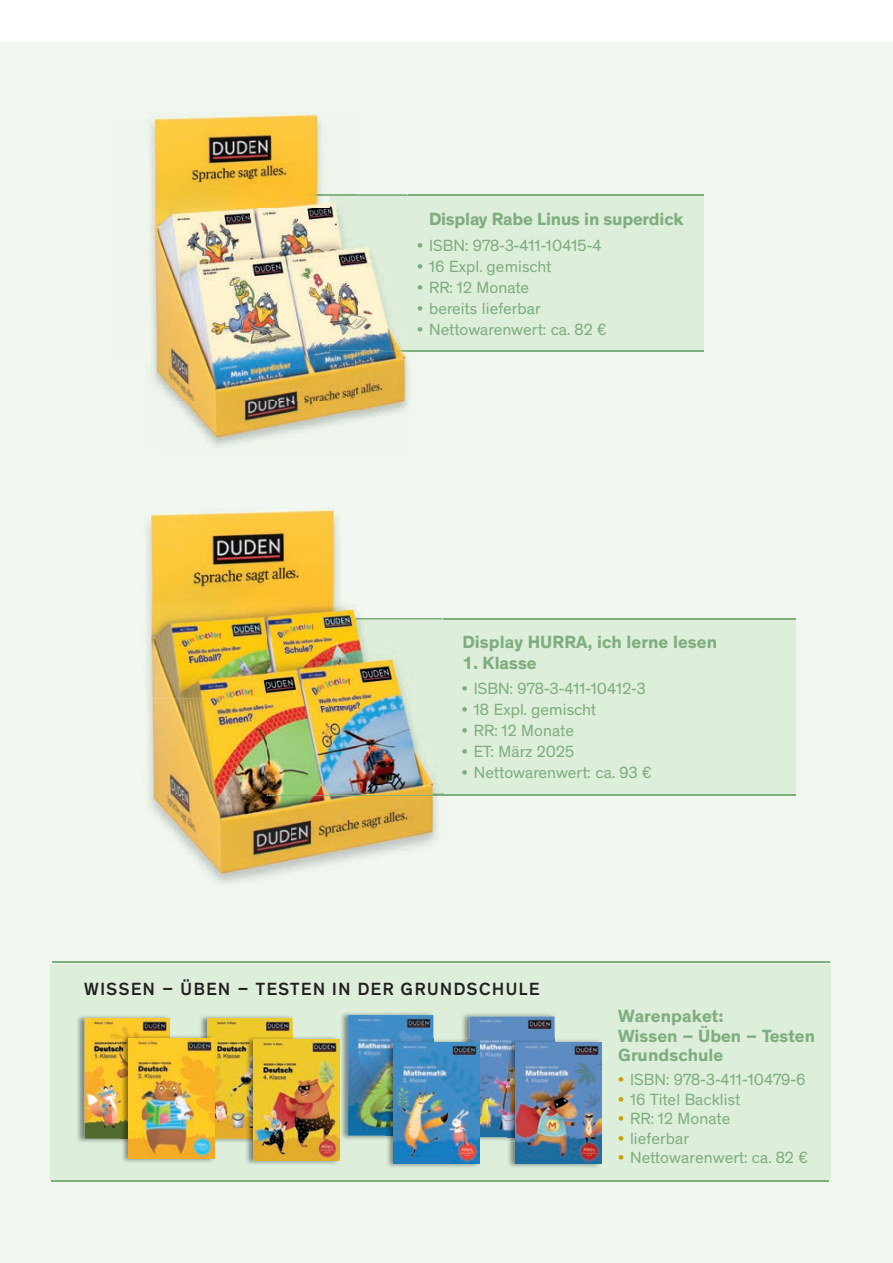
<style>
.page{position:relative;width:893px;height:1263px;background:#fff}
.page>*{position:absolute;margin:0;border:0;box-sizing:border-box;transform-origin:0 0}
.t1{font:700 18px "Theinhardt";color:#7ead7e}
.t2{font:700 18px/19.5px "Theinhardt";letter-spacing:.005em;color:#7eae7f}
.t3{font:500 18px "Theinhardt";letter-spacing:.09em;color:#231f20}
.t4{font:16.5px "Theinhardt";letter-spacing:.005em;color:#7ead7e}
.t5{font:16.5px "Theinhardt";letter-spacing:.005em;color:#7eae7f}
.s1{color:#c7a006}
</style>
<div class="page">
<div style="left:0;top:43px;width:893px;height:1220px;background:#eff7ee"></div>
<div style="left:268px;top:619px;width:528px;height:176px;background:#ddeeda"></div>
<hr style="left:267px;top:618px;width:529px;height:1px;background:#7ead7e">
<hr style="left:53px;top:961px;width:777px;height:2px;background:#7ead7e">
<img style="left:268px;top:618px;width:175px;height:176px">
<img style="left:146px;top:509px;width:193px;height:94px">
<img style="left:147px;top:603px;width:145px;height:96px">
<img style="left:292px;top:603px;width:67px;height:15px">
<img style="left:147px;top:698px;width:121px;height:96px">
<img style="left:148px;top:794px;width:294px;height:89px">
<div style="left:330px;top:195px;width:374px;height:156px;background:#ddeeda"></div>
<hr style="left:310px;top:194px;width:394px;height:2px;background:#7ead7e">
<hr style="left:383px;top:350px;width:321px;height:2px;background:#7ead7e">
<img style="left:407px;top:364px;width:1px;height:40px">
<img style="left:330px;top:209px;width:72px;height:142px">
<img style="left:150px;top:113px;width:188px;height:96px">
<img style="left:150px;top:209px;width:180px;height:96px">
<img style="left:150px;top:305px;width:205px;height:141px">
<img style="left:355px;top:351px;width:52px;height:69px">
<img style="left:310px;top:194px;width:97px;height:2px">
<img style="left:383px;top:350px;width:24px;height:2px">
<div style="left:50px;top:963px;width:780px;height:217px;background:#ddeeda"></div>
<img style="left:462px;top:1014px;width:91px;height:126px">
<img style="left:469px;top:1016px;width:86px;height:121px">
<img style="left:508px;top:1040px;width:94px;height:127px">
<img style="left:507px;top:1038px;width:48px;height:99px">
<img style="left:516px;top:1043px;width:85px;height:120px">
<img style="left:339px;top:1013px;width:95px;height:127px">
<img style="left:348px;top:1015px;width:85px;height:121px">
<img style="left:387px;top:1040px;width:93px;height:127px">
<img style="left:461px;top:1038px;width:19px;height:103px">
<img style="left:469px;top:1038px;width:11px;height:99px">
<img style="left:385px;top:1038px;width:48px;height:98px">
<img style="left:394px;top:1043px;width:85px;height:120px">
<img style="left:200px;top:1016px;width:91px;height:126px">
<img style="left:207px;top:1018px;width:86px;height:121px">
<img style="left:246px;top:1037px;width:93px;height:127px">
<img style="left:245px;top:1035px;width:48px;height:104px">
<img style="left:254px;top:1040px;width:85px;height:120px">
<img style="left:77px;top:1016px;width:91px;height:126px">
<img style="left:85px;top:1018px;width:85px;height:121px">
<img style="left:122px;top:1036px;width:93px;height:126px">
<img style="left:199px;top:1033px;width:16px;height:110px">
<img style="left:207px;top:1033px;width:8px;height:106px">
<img style="left:120px;top:1033px;width:50px;height:106px">
<img style="left:129px;top:1038px;width:85px;height:121px">
<hr style="left:267px;top:794px;width:529px;height:1px;background:#7ead7e">
<img style="left:267px;top:794px;width:168px;height:1px">
<hr style="left:51px;top:1181px;width:777px;height:1px;background:#7ead7e">
<p class="t1" style="left:429px;top:208px;width:256px">Display Rabe Linus in superdick</p>
<p class="t4" style="left:417px;top:235px;width:186px">• ISBN: 978-3-411-10415-4</p>
<p class="t4" style="left:417px;top:256px;width:136px">• 16 Expl. gemischt</p>
<p class="t4" style="left:417px;top:277px;width:114px">• RR: 12 Monate</p>
<p class="t4" style="left:417px;top:298px;width:125px">• bereits lieferbar</p>
<p class="t4" style="left:417px;top:319px;width:191px">• Nettowarenwert: ca. 82 €</p>
<p class="t1" style="left:462px;top:631px;width:256px">Display HURRA, ich lerne lesen</p>
<p class="t1" style="left:462px;top:652px;width:76px">1. Klasse</p>
<p class="t4" style="left:462px;top:679px;width:185px">• ISBN: 978-3-411-10412-3</p>
<p class="t4" style="left:462px;top:700px;width:136px">• 18 Expl. gemischt</p>
<p class="t4" style="left:462px;top:721px;width:114px">• RR: 12 Monate</p>
<p class="t4" style="left:462px;top:742px;width:114px">• ET: März 2025</p>
<p class="t4" style="left:462px;top:763px;width:192px">• Nettowarenwert: ca. 93 €</p>
<p class="t3" style="left:84px;top:978px;width:457px">WISSEN – ÜBEN – TESTEN IN DER GRUNDSCHULE</p>
<p class="t2" style="left:618px;top:1007px;width:199px">Warenpaket:<br>Wissen – Üben – Testen<br>Grundschule</p>
<p class="t5" style="left:618px;top:1070px;width:189px"><span class="s1">•</span> ISBN: 978-3-411-10479-6</p>
<p class="t5" style="left:618px;top:1089px;width:124px"><span class="s1">•</span> 16 Titel Backlist</p>
<p class="t5" style="left:618px;top:1109px;width:114px"><span class="s1">•</span> RR: 12 Monate</p>
<p class="t5" style="left:618px;top:1128px;width:73px"><span class="s1">•</span> lieferbar</p>
<p class="t5" style="left:618px;top:1148px;width:192px"><span class="s1">•</span> Nettowarenwert: ca. 82 €</p>
</div>
